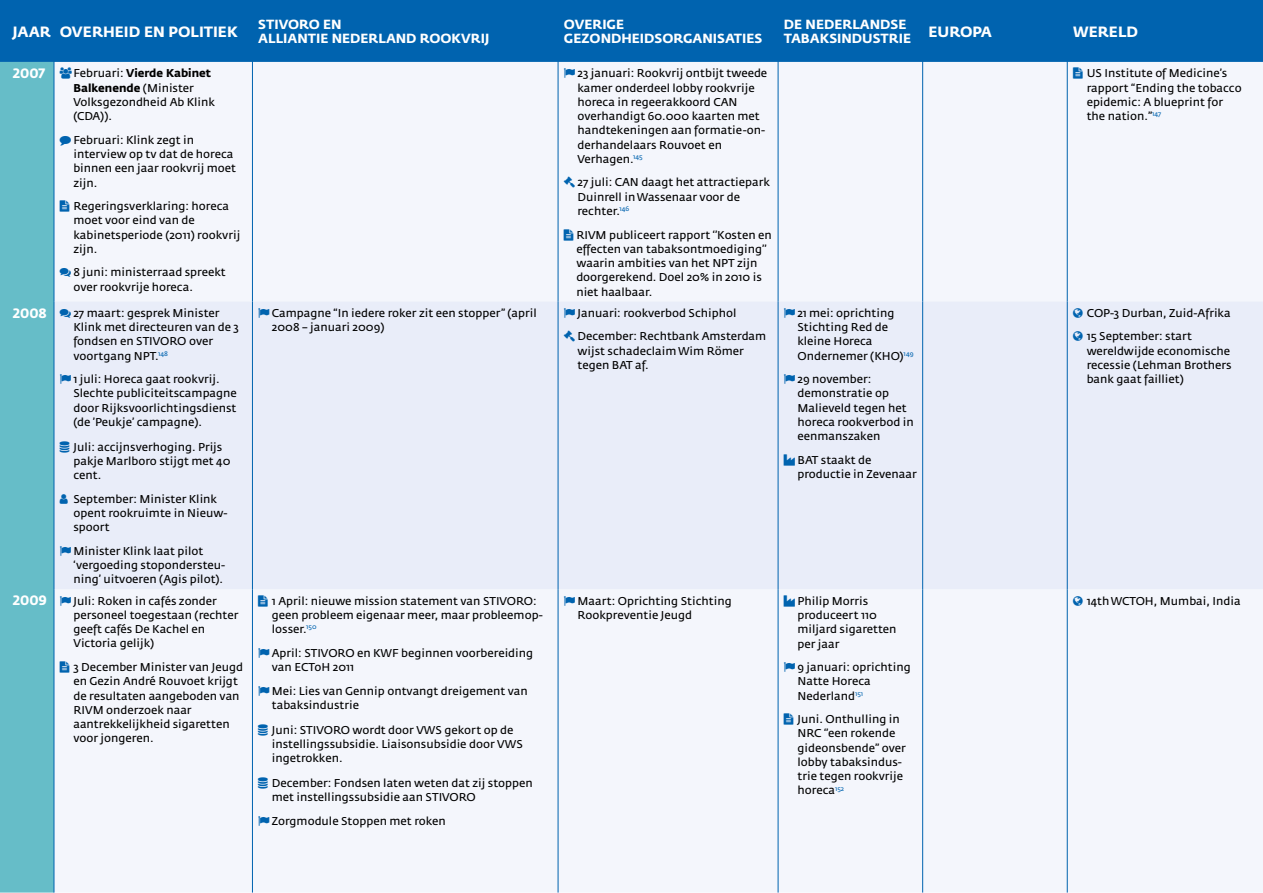
<style>
.page{position:relative;width:1263px;height:893px;background:#fff}
.page>*{position:absolute;margin:0;border:0;box-sizing:border-box;transform-origin:0 0}
.t1{font:700 14.85px "KWF Fedra Sans";color:#fff}
.t2{font:13.5px "KWF Fedra Sans Bold SC";color:#fff}
.t3{font:700 13.2px/14.9px "KWF Fedra Sans";color:#fff}
.t4{font:11.25px/14.2px "KWF Fedra Sans";color:#000}
.s1{font-family:"KWF Fedra Sans Bold SC";font-weight:400}
.s2{font-weight:700}
.s3{color:#0063af}
</style>
<div class="page">
<div style="left:0;top:0;width:1263px;height:62px;background:#0063af"></div>
<div style="left:75px;top:62px;width:1188px;height:831px;background:#f4f6fc"></div>
<div style="left:75px;top:301px;width:1188px;height:288px;background:#e9edf9"></div>
<hr style="left:54px;top:0;width:1px;height:62px;background:#0063af">
<hr style="left:252px;top:0;width:1px;height:62px;background:#0063af">
<hr style="left:558px;top:0;width:1px;height:62px;background:#0063af">
<hr style="left:778px;top:0;width:1px;height:62px;background:#0063af">
<hr style="left:922px;top:0;width:1px;height:62px;background:#0063af">
<hr style="left:1067px;top:0;width:1px;height:62px;background:#0063af">
<hr style="left:252px;top:62px;width:1px;height:239px;background:#0063af">
<hr style="left:558px;top:62px;width:1px;height:239px;background:#0063af">
<hr style="left:778px;top:62px;width:1px;height:239px;background:#0063af">
<hr style="left:922px;top:62px;width:1px;height:239px;background:#0063af">
<hr style="left:1067px;top:62px;width:1px;height:239px;background:#0063af">
<hr style="left:252px;top:301px;width:1px;height:288px;background:#0063af">
<hr style="left:558px;top:301px;width:1px;height:288px;background:#0063af">
<hr style="left:778px;top:301px;width:1px;height:288px;background:#0063af">
<hr style="left:922px;top:301px;width:1px;height:288px;background:#0063af">
<hr style="left:1067px;top:301px;width:1px;height:288px;background:#0063af">
<hr style="left:252px;top:589px;width:1px;height:304px;background:#0063af">
<hr style="left:558px;top:589px;width:1px;height:304px;background:#0063af">
<hr style="left:778px;top:589px;width:1px;height:304px;background:#0063af">
<hr style="left:922px;top:589px;width:1px;height:304px;background:#0063af">
<hr style="left:1067px;top:589px;width:1px;height:304px;background:#0063af">
<svg style="left:564px;top:68px;width:14px;height:10px"></svg>
<svg style="left:564px;top:177px;width:14px;height:11px"></svg>
<svg style="left:564px;top:229px;width:9px;height:11px"></svg>
<svg style="left:1073px;top:68px;width:12px;height:11px"></svg>
<svg style="left:259px;top:308px;width:13px;height:10px"></svg>
<svg style="left:564px;top:308px;width:14px;height:10px"></svg>
<svg style="left:564px;top:331px;width:14px;height:11px"></svg>
<svg style="left:784px;top:308px;width:14px;height:10px"></svg>
<svg style="left:784px;top:374px;width:14px;height:10px"></svg>
<svg style="left:1073px;top:308px;width:12px;height:10px"></svg>
<svg style="left:1073px;top:331px;width:12px;height:10px"></svg>
<svg style="left:0;top:62px;width:75px;height:831px"></svg>
<svg style="left:258px;top:595px;width:13px;height:11px"></svg>
<svg style="left:259px;top:648px;width:13px;height:10px"></svg>
<svg style="left:259px;top:686px;width:13px;height:10px"></svg>
<svg style="left:258px;top:724px;width:10px;height:11px"></svg>
<svg style="left:258px;top:777px;width:10px;height:12px"></svg>
<svg style="left:259px;top:816px;width:13px;height:10px"></svg>
<svg style="left:564px;top:596px;width:14px;height:10px"></svg>
<svg style="left:784px;top:662px;width:14px;height:10px"></svg>
<svg style="left:784px;top:713px;width:12px;height:12px"></svg>
<svg style="left:1073px;top:596px;width:12px;height:10px"></svg>
<h1 class="t1" style="left:13px;top:23px;width:227px"><span class="s1">JAAR</span> OVERHEID EN POLITIEK</h1>
<p class="t3" style="left:258px;top:17px;width:233px">STIVORO EN<br>ALLIANTIE NEDERLAND ROOKVRIJ</p>
<p class="t3" style="left:564px;top:17px;width:200px">OVERIGE<br>GEZONDHEIDSORGANISATIES</p>
<p class="t3" style="left:784px;top:17px;width:129px">DE NEDERLANDSE<br>TABAKSINDUSTRIE</p>
<h1 class="t1" style="left:928px;top:23px;width:65px">EUROPA</h1>
<h1 class="t1" style="left:1073px;top:23px;width:67px">WERELD</h1>
<p class="t2" style="left:13px;top:65px;width:34px">2007</p>
<p class="t4" style="left:73px;top:67px;width:143px">Februari: <span class="s2">Vierde Kabinet<br>Balkenende</span> (Minister<br>Volksgezondheid Ab Klink (CDA)).</p>
<p class="t4" style="left:73px;top:133px;width:164px;text-indent:-14px"><span class="s3">◆</span> Februari: Klink zegt in interview op tv dat de horeca binnen een jaar rookvrij moet zijn.</p>
<p class="t4" style="left:73px;top:199px;width:168px">Regeringsverklaring: horeca moet voor eind van de kabinetsperiode (2011) rookvrij zijn.</p>
<p class="t4" style="left:73px;top:266px;width:154px">8 juni: ministerraad spreekt over rookvrije horeca.</p>
<p class="t4" style="left:1087px;top:67px;width:157px">US Institute of Medicine’s rapport “Ending the tobacco epidemic: A blueprint for the nation.”<sup>147</sup></p>
<p class="t4" style="left:577px;top:67px;width:191px">23 januari: Rookvrij ontbijt tweede kamer onderdeel lobby rookvrije horeca in regeerakkoord CAN overhandigt 60.000 kaarten met handtekeningen aan formatie-on&shy;derhandelaars Rouvoet en<br>Verhagen.<sup>145</sup></p>
<p class="t4" style="left:577px;top:176px;width:194px">27 juli: CAN daagt het attractiepark<br>Duinrell in Wassenaar voor de rechter.<sup>146</sup></p>
<p class="t4" style="left:576px;top:228px;width:197px">RIVM publiceert rapport ‘’Kosten en effecten van tabaksontmoediging’’ waarin ambities van het NPT zijn doorgerekend. Doel 20% in 2010 is niet haalbaar.</p>
<p class="t2" style="left:13px;top:305px;width:36px">2008</p>
<p class="t4" style="left:73px;top:306px;width:167px">27 maart: gesprek Minister<br>Klink met directeuren van de 3 fondsen en STIVORO over voortgang NPT.<sup>148</sup></p>
<p class="t4" style="left:73px;top:372px;width:165px">1 juli: Horeca gaat rookvrij.<br>Slechte publiciteitscampagne door Rijksvoorlichtingsdienst (de ’Peukje’ campagne).</p>
<p class="t4" style="left:73px;top:440px;width:159px">Juli: accijnsverhoging. Prijs pakje Marlboro stijgt met 40 cent.</p>
<p class="t4" style="left:73px;top:492px;width:156px">September: Minister Klink opent rookruimte in Nieuw&shy;spoort</p>
<p class="t4" style="left:73px;top:544px;width:153px">Minister Klink laat pilot ‘vergoeding stopondersteu&shy;ning’ uitvoeren (Agis pilot).</p>
<p class="t2" style="left:13px;top:593px;width:36px">2009</p>
<p class="t4" style="left:73px;top:594px;width:167px">Juli: Roken in cafés zonder personeel toegestaan (rechter geeft cafés De Kachel en<br>Victoria gelijk)</p>
<p class="t4" style="left:73px;top:660px;width:171px">3 December Minister van Jeugd en Gezin André Rouvoet krijgt de resultaten aangeboden van<br>RIVM onderzoek naar aantrekkelijkheid sigaretten voor jongeren.</p>
<p class="t4" style="left:272px;top:306px;width:266px">Campagne “In iedere roker zit een stopper” (april<br>2008 – januari 2009)</p>
<p class="t4" style="left:577px;top:301px;width:190px;line-height:23.5px">Januari: rookverbod Schiphol<br>December: Rechtbank Amsterdam</p>
<p class="t4" style="left:577px;top:344px;width:168px">wijst schadeclaim Wim Römer tegen BAT af.</p>
<p class="t4" style="left:797px;top:306px;width:118px">21 mei: oprichting<br>Stichting Red de kleine Horeca<br>Ondernemer (KHO)<sup>149</sup></p>
<p class="t4" style="left:797px;top:372px;width:118px">29 november: demonstratie op<br>Malieveld tegen het horeca rookverbod in eenmanszaken</p>
<p class="t4" style="left:797px;top:453px;width:121px;text-indent:-14px"><span class="s3">◆</span> BAT staakt de productie in Zevenaar</p>
<p class="t4" style="left:272px;top:594px;width:273px">1 April: nieuwe mission statement van STIVORO: geen probleem eigenaar meer, maar probleemop&shy;losser.<sup>150</sup></p>
<p class="t4" style="left:272px;top:646px;width:263px">April: STIVORO en KWF beginnen voorbereiding van ECToH 2011</p>
<p class="t4" style="left:272px;top:684px;width:258px">Mei: Lies van Gennip ontvangt dreigement van tabaksindustrie</p>
<p class="t4" style="left:272px;top:723px;width:252px">Juni: STIVORO wordt door VWS gekort op de instellingssubsidie. Liaisonsubsidie door VWS ingetrokken.</p>
<p class="t4" style="left:272px;top:776px;width:262px">December: Fondsen laten weten dat zij stoppen met instellingssubsidie aan STIVORO</p>
<p class="t4" style="left:272px;top:814px;width:176px">Zorgmodule Stoppen met roken</p>
<p class="t4" style="left:577px;top:594px;width:156px">Maart: Oprichting Stichting<br>Rookpreventie Jeugd</p>
<p class="t4" style="left:797px;top:594px;width:101px;text-indent:-14px"><span class="s3">◆</span> Philip Morris produceert 110 miljard sigaretten per jaar</p>
<p class="t4" style="left:797px;top:660px;width:115px">9 januari: oprichting<br>Natte Horeca<br>Nederland<sup>151</sup></p>
<p class="t4" style="left:797px;top:712px;width:110px">Juni. Onthulling in<br>NRC ‘’een rokende gideonsbende’’ over lobby tabaksindus&shy;trie tegen rookvrije horeca<sup>152</sup></p>
<p class="t4" style="left:1087px;top:301px;width:146px;line-height:23.5px">COP-3 Durban, Zuid-Afrika<br>15 September: start</p>
<p class="t4" style="left:1087px;top:344px;width:147px">wereldwijde economische recessie (Lehman Brothers bank gaat failliet)</p>
<p class="t4" style="left:1087px;top:594px;width:155px">14th WCTOH, Mumbai, India</p>
</div>
